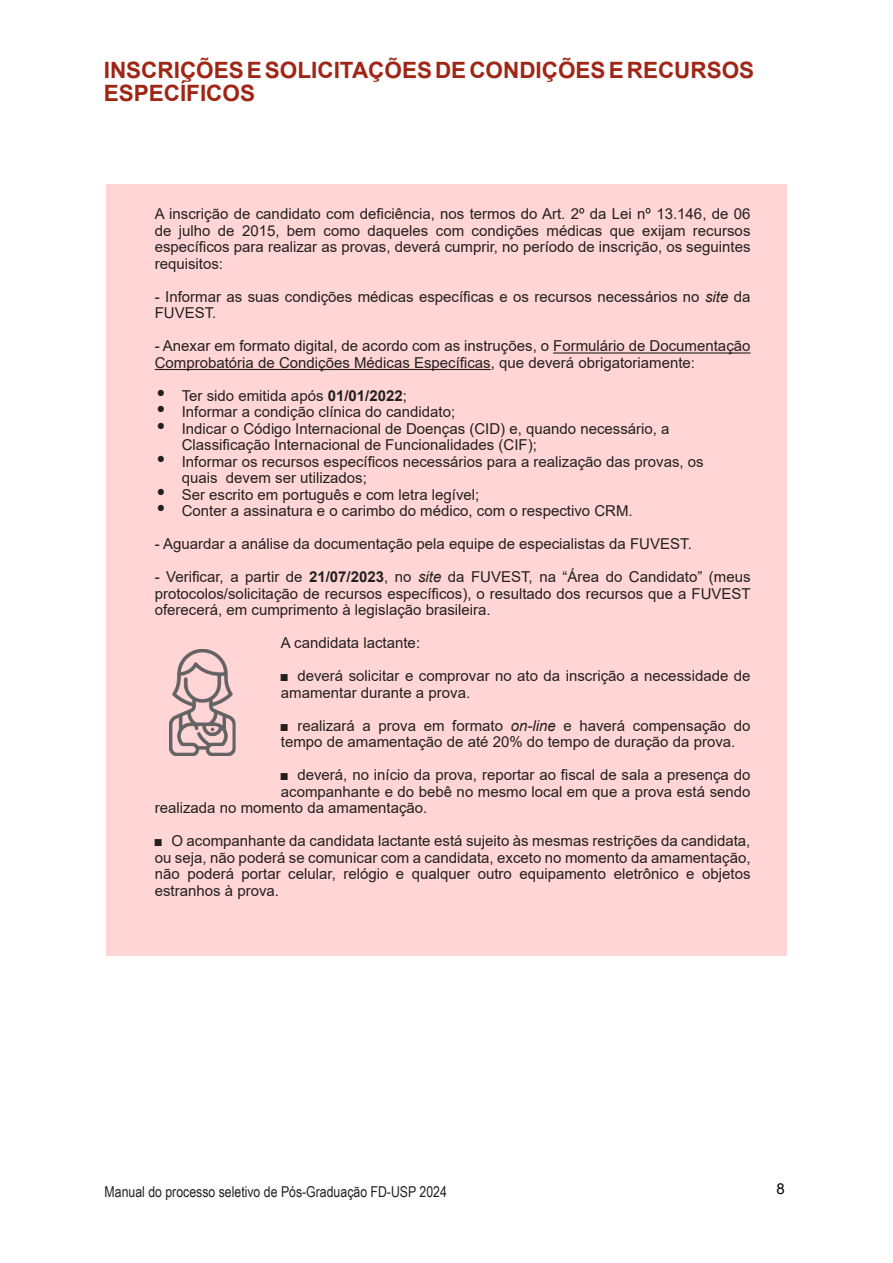
<style>
.page{position:relative;width:893px;height:1263px;background:#fff}
.page>*{position:absolute;margin:0;border:0;box-sizing:border-box;transform-origin:0 0}
.t1{font:700 22.5px/23.2px "Arial";color:#9f2515}
.Paragrafo_preto_comu{font:15px/16.5px "Arial";color:#231f20}
.t2{font:15px "Arial Narrow";color:#231f20}
.t3{font:15px "Arial";color:#000}
.s1{font-style:italic}
.s2{font-family:"Bodoni BT";font-weight:700;font-size:21px}
.s3{font-weight:700}
.s4{font-family:"Arial Narrow"}
</style>
<div class="page">
<div style="left:106px;top:184px;width:681px;height:772px;background:#ffd5d5"></div>
<hr style="left:553px;top:352px;width:197px;height:2px;background:#231f20">
<hr style="left:155px;top:369px;width:336px;height:1px;background:#231f20">
<img style="left:169px;top:649px;width:67px;height:106px">
<p class="t1" style="left:104px;top:59px;width:652px">INSCRIÇÕES E SOLICITAÇÕES DE CONDIÇÕES E RECURSOS<br>ESPECÍFICOS</p>
<p class="Paragrafo_preto_comu" style="left:155px;top:206px;width:597px;text-align:justify">A inscrição de candidato com deficiência, nos termos do Art. 2º da Lei nº 13.146, de 06 de julho de 2015, bem como daqueles com condições médicas que exijam recursos específicos para realizar as provas, deverá cumprir, no período de inscrição, os seguintes requisitos:</p>
<p class="Paragrafo_preto_comu" style="left:155px;top:288px;width:597px">- Informar as suas condições médicas específicas e os recursos necessários no <span class="s1">site</span> da<br>FUVEST.</p>
<p class="Paragrafo_preto_comu" style="left:155px;top:338px;width:597px">- Anexar em formato digital, de acordo com as instruções, o Formulário de Documentação<br>Comprobatória de Condições Médicas Específicas, que deverá obrigatoriamente:</p>
<p class="Paragrafo_preto_comu" style="left:155px;top:387px;width:254px"><span class="s2">•</span> Ter sido emitida após <span class="s3">01/01/2022</span>;</p>
<p class="Paragrafo_preto_comu" style="left:155px;top:404px;width:302px"><span class="s2">•</span> Informar a condição clínica do candidato;</p>
<p class="Paragrafo_preto_comu" style="left:182px;top:420px;width:489px;text-indent:-27px"><span class="s2">•</span> Indicar o Código Internacional de Doenças (CID) e, quando necessário, a<br>Classificação Internacional de Funcionalidades (CIF);</p>
<p class="Paragrafo_preto_comu" style="left:182px;top:453px;width:523px;text-indent:-27px"><span class="s2">•</span> Informar os recursos específicos necessários para a realização das provas, os quais devem ser utilizados;</p>
<p class="Paragrafo_preto_comu" style="left:155px;top:486px;width:326px"><span class="s2">•</span> Ser escrito em português e com letra legível;</p>
<p class="Paragrafo_preto_comu" style="left:155px;top:503px;width:479px"><span class="s2">•</span> Conter a assinatura e o carimbo do médico, com o respectivo CRM.</p>
<p class="Paragrafo_preto_comu" style="left:155px;top:536px;width:539px">- Aguardar a análise da documentação pela equipe de especialistas da FUVEST.</p>
<p class="Paragrafo_preto_comu" style="left:155px;top:569px;width:597px;text-align:justify">- Verificar, a partir de <span class="s3">21/07/2023</span>, no <span class="s1">site</span> da FUVEST, na “Área do Candidato” (meus protocolos/solicitação de recursos específicos), o resultado dos recursos que a FUVEST oferecerá, em cumprimento à legislação brasileira.</p>
<p class="Paragrafo_preto_comu" style="left:281px;top:635px;width:141px">A candidata lactante:</p>
<p class="Paragrafo_preto_comu" style="left:281px;top:668px;width:471px"><span class="s4">■</span> deverá solicitar e comprovar no ato da inscrição a necessidade de amamentar durante a prova.</p>
<p class="Paragrafo_preto_comu" style="left:281px;top:717px;width:471px"><span class="s4">■</span> realizará a prova em formato <span class="s1">on-line</span> e haverá compensação do tempo de amamentação de até 20% do tempo de duração da prova.</p>
<p class="Paragrafo_preto_comu" style="left:281px;top:767px;width:471px"><span class="s4">■</span> deverá, no início da prova, reportar ao fiscal de sala a presença do</p>
<p class="Paragrafo_preto_comu" style="left:281px;top:783px;width:471px">acompanhante e do bebê no mesmo local em que a prova está sendo</p>
<p class="Paragrafo_preto_comu" style="left:155px;top:800px;width:274px">realizada no momento da amamentação.</p>
<p class="Paragrafo_preto_comu" style="left:155px;top:833px;width:597px;text-align:justify"><span class="s4">■</span> O acompanhante da candidata lactante está sujeito às mesmas restrições da candidata, ou seja, não poderá se comunicar com a candidata, exceto no momento da amamentação, não poderá portar celular, relógio e qualquer outro equipamento eletrônico e objetos estranhos à prova.</p>
<p class="t2" style="left:105px;top:1181px;width:344px">Manual do processo seletivo de Pós-Graduação FD-USP 2024</p>
<p class="t3" style="left:776px;top:1178px;width:10px">8</p>
</div>
